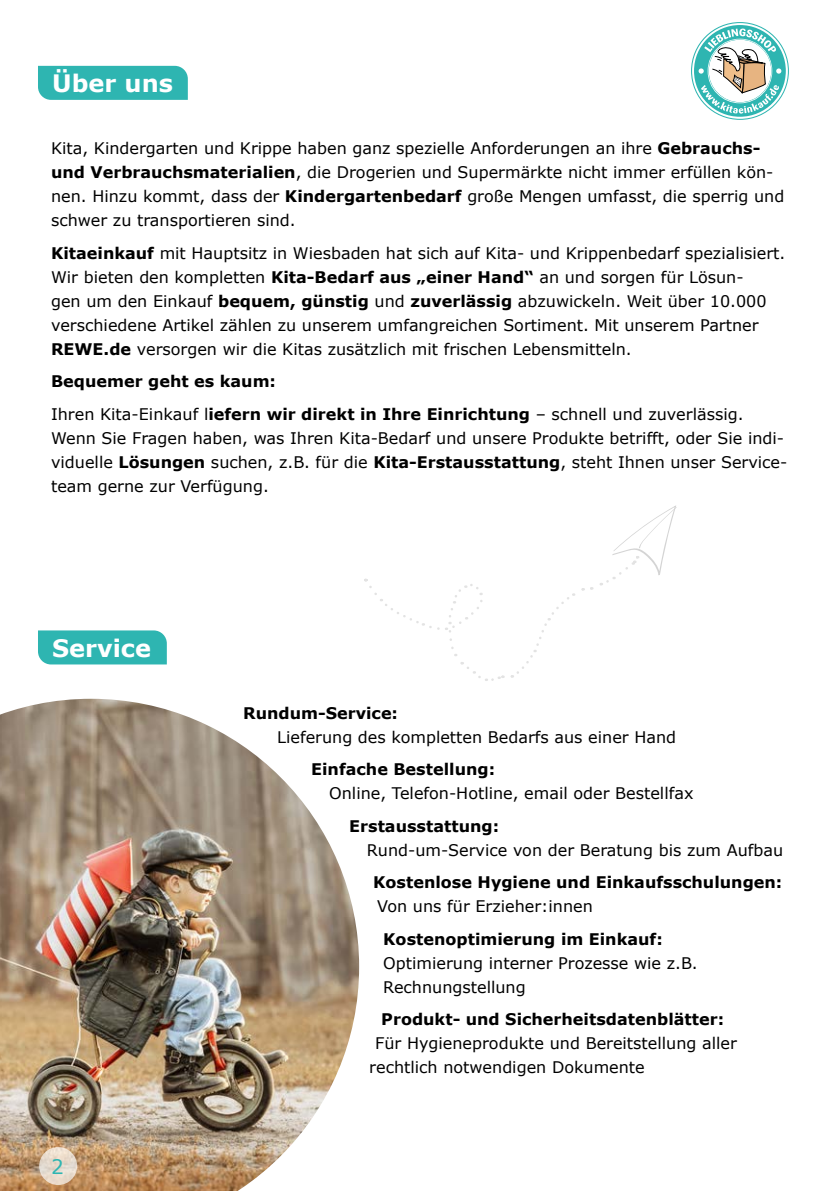
<style>
.page{position:relative;width:840px;height:1191px;background:#fff}
.page>*{position:absolute;margin:0;border:0;box-sizing:border-box;transform-origin:0 0}
.t1{font:700 24px "Verdana";color:#fff}
.t2{font:20px "Verdana";color:#2eb5b1}
.t3{font:16px/24px "Verdana";color:#000}
.t4{font:700 16px/32.4px "Verdana";color:#000}
.s1{font-weight:700}
.s2{font-weight:400}
</style>
<div class="page">
<svg style="left:364px;top:505px;width:312px;height:176px"></svg>
<img style="left:0;top:698px;width:360px;height:493px">
<div style="left:38px;top:66px;width:150px;height:34px;background:#2eb5b1"></div>
<div style="left:38px;top:630px;width:129px;height:34px;background:#2eb5b1"></div>
<svg style="left:39px;top:1147px;width:38px;height:38px"></svg>
<svg style="left:690px;top:22px;width:98px;height:98px"></svg>
<svg style="left:691px;top:23px;width:96px;height:96px"></svg>
<svg style="left:693px;top:25px;width:92px;height:92px"></svg>
<svg style="left:698px;top:28px;width:83px;height:86px"></svg>
<h1 class="t1" style="left:52px;top:68px;width:122px">Über uns</h1>
<p class="t3" style="left:51px;top:136px;width:734px">Kita, Kindergarten und Krippe haben ganz spezielle Anforderungen an ihre <span class="s1">Gebrauchs&shy;und Verbrauchsmaterialien</span>, die Drogerien und Supermärkte nicht immer erfüllen kön&shy;nen. Hinzu kommt, dass der <span class="s1">Kindergartenbedarf</span> große Mengen umfasst, die sperrig und schwer zu transportieren sind.</p>
<p class="t3" style="left:51px;top:241px;width:735px"><span class="s1">Kitaeinkauf</span> mit Hauptsitz in Wiesbaden hat sich auf Kita- und Krippenbedarf spezialisiert.<br>Wir bieten den kompletten <span class="s1">Kita-Bedarf aus „einer Hand“</span> an und sorgen für Lösun-<br>gen um den Einkauf <span class="s1">bequem, günstig</span> und <span class="s1">zuverlässig</span> abzuwickeln. Weit über 10.000 verschiedene Artikel zählen zu unserem umfangreichen Sortiment. Mit unserem Partner <span class="s1">REWE.de</span> versorgen wir die Kitas zusätzlich mit frischen Lebensmitteln.</p>
<p class="t4" style="left:51px;top:365px;width:693px">Bequemer geht es kaum:<br><span class="s2">Ihren Kita-Einkauf l</span>iefern wir direkt in Ihre Einrichtung <span class="s2">– schnell und zuverlässig.</span></p>
<p class="t3" style="left:51px;top:426px;width:737px">Wenn Sie Fragen haben, was Ihren Kita-Bedarf und unsere Produkte betrifft, oder Sie indi&shy;viduelle <span class="s1">Lösungen</span> suchen, z.B. für die <span class="s1">Kita-Erstausstattung</span>, steht Ihnen unser Service&shy;team gerne zur Verfügung.</p>
<h1 class="t1" style="left:52px;top:632px;width:100px">Service</h1>
<p class="t2" style="left:51px;top:1153px;width:14px">2</p>
<p class="t4" style="left:243px;top:696px;width:156px">Rundum-Service:</p>
<p class="t3" style="left:277px;top:725px;width:400px">Lieferung des kompletten Bedarfs aus einer Hand</p>
<p class="t4" style="left:311px;top:753px;width:185px">Einfache Bestellung:</p>
<p class="t3" style="left:329px;top:781px;width:365px">Online, Telefon-Hotline, email oder Bestellfax</p>
<p class="t4" style="left:349px;top:809px;width:151px">Erstausstattung:</p>
<p class="t3" style="left:367px;top:838px;width:417px">Rund-um-Service von der Beratung bis zum Aufbau</p>
<p class="t4" style="left:373px;top:866px;width:410px">Kostenlose Hygiene und Einkaufsschulungen:</p>
<p class="t3" style="left:377px;top:894px;width:217px">Von uns für Erzieher:innen</p>
<p class="t4" style="left:383px;top:922px;width:281px">Kostenoptimierung im Einkauf:</p>
<p class="t3" style="left:383px;top:951px;width:316px">Optimierung interner Prozesse wie z.B.<br>Rechnungstellung</p>
<p class="t4" style="left:381px;top:1003px;width:344px">Produkt- und Sicherheitsdatenblätter:</p>
<p class="t3" style="left:369px;top:1031px;width:369px;text-indent:6px">Für Hygieneprodukte und Bereitstellung aller rechtlich notwendigen Dokumente</p>
</div>
